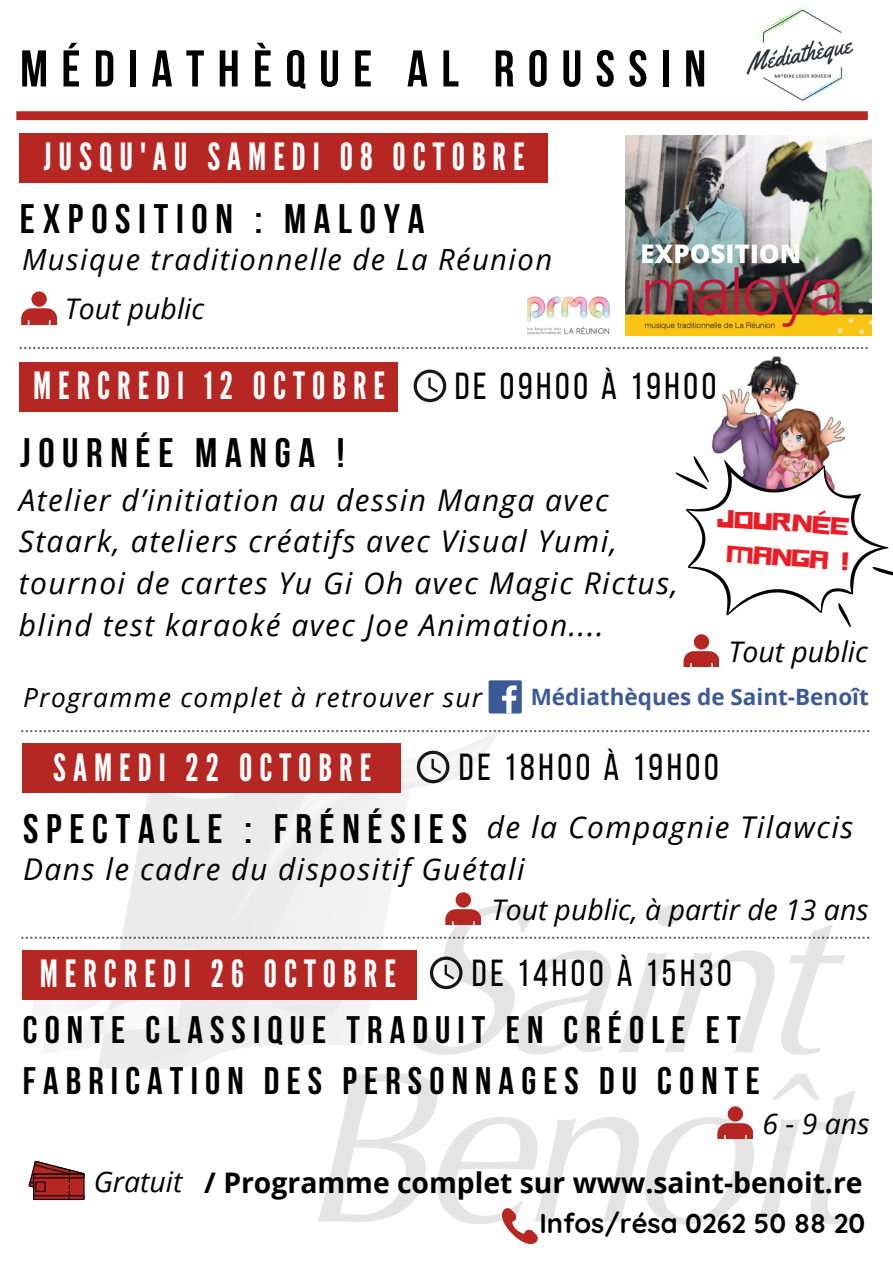
<style>
.page{position:relative;width:893px;height:1264px;background:#fff}
.page>*{position:absolute;margin:0;border:0;box-sizing:border-box;transform-origin:0 0}
.t1{font:700 51.6px "Bebas Neue";letter-spacing:.26em;color:#000}
.t2{font:700 41.1px "Bebas Neue";letter-spacing:.185em;color:#000}
.t3{font:700 38.25px/51.6px "Bebas Neue";letter-spacing:.185em;color:#000}
.t4{font:37.5px "League Gothic";letter-spacing:.185em;color:#fff}
.t5{font:37.5px "Bebas Neue";letter-spacing:.095em;color:#000}
.t6{font:italic 30px/41.5px "Open Sans";letter-spacing:.05em;color:#000}
.t7{font:italic 29.25px "Open Sans";letter-spacing:.05em;color:#000}
.t8{font:italic 28.35px "Open Sans";color:#000}
.t9{font:700 28.35px "Open Sans";color:#000}
.t10{font:700 27.3px "Quicksand";color:#000}
.t11{font:italic 26.25px "Open Sans";letter-spacing:.05em;color:#000}
.t12{font:25.2px/34.8px "Hitchcut";color:#ed1c24;text-align:center}
.t13{font:700 22.5px "Open Sans";color:#3d5a98}
</style>
<div class="page">
<img style="left:23px;top:680px;width:847px;height:544px">
<svg style="left:493px;top:1207px;width:45px;height:37px"></svg>
<div style="left:16px;top:111px;width:851px;height:9px;background:#b62723"></div>
<img style="left:746px;top:4px;width:108px;height:101px">
<svg style="left:29px;top:1160px;width:56px;height:39px"></svg>
<svg style="left:21px;top:730px;width:848px;height:2px"></svg>
<div style="left:19px;top:362px;width:379px;height:50px;background:#b62723"></div>
<svg style="left:413px;top:369px;width:33px;height:33px"></svg>
<div style="left:693px;top:634px;width:16px;height:15px;background:#b62723;border-radius:50%"></div>
<svg style="left:683px;top:651px;width:35px;height:16px"></svg>
<div style="left:488px;top:680px;width:33px;height:33px;background:#3d5a98;border-radius:2px"></div>
<svg style="left:502px;top:685px;width:14px;height:28px"></svg>
<img style="left:711px;top:356px;width:134px;height:100px">
<svg style="left:675px;top:456px;width:217px;height:171px"></svg>
<div style="left:22px;top:743px;width:379px;height:50px;background:#b62723"></div>
<svg style="left:417px;top:750px;width:32px;height:33px"></svg>
<div style="left:455px;top:892px;width:16px;height:15px;background:#b62723;border-radius:50%"></div>
<svg style="left:445px;top:909px;width:35px;height:15px"></svg>
<div style="left:19px;top:133px;width:528px;height:49px;background:#b62723"></div>
<div style="left:31px;top:291px;width:16px;height:16px;background:#b62723;border-radius:50%"></div>
<svg style="left:21px;top:308px;width:35px;height:16px"></svg>
<svg style="left:20px;top:347px;width:847px;height:2px"></svg>
<img style="left:625px;top:136px;width:246px;height:200px">
<img style="left:527px;top:296px;width:82px;height:39px">
<svg style="left:21px;top:936px;width:848px;height:2px"></svg>
<div style="left:22px;top:950px;width:394px;height:49px;background:#b62723"></div>
<div style="left:727px;top:1106px;width:16px;height:15px;background:#b62723;border-radius:50%"></div>
<svg style="left:717px;top:1123px;width:35px;height:15px"></svg>
<svg style="left:430px;top:956px;width:32px;height:33px"></svg>
<h1 class="t1" style="left:20px;top:48px;width:687px">MÉDIATHÈQUE AL ROUSSIN</h1>
<p class="t4" style="left:44px;top:135px;width:482px">JUSQU'AU SAMEDI 08 OCTOBRE</p>
<h2 class="t2" style="left:20px;top:202px;width:406px">EXPOSITION : MALOYA</h2>
<p class="t7" style="left:22px;top:239px;width:531px">Musique traditionnelle de La Réunion</p>
<p class="t8" style="left:65px;top:289px;width:141px">Tout public</p>
<p class="t4" style="left:33px;top:364px;width:353px">MERCREDI 12 OCTOBRE</p>
<h2 class="t2" style="left:20px;top:435px;width:326px">JOURNÉE MANGA !</h2>
<p class="t5" style="left:455px;top:370px;width:263px">DE 09H00 À 19H00</p>
<p class="t6" style="left:19px;top:478px;width:660px">Atelier d’initiation au dessin Manga avec Staark, ateliers créatifs avec Visual Yumi, tournoi de cartes Yu Gi Oh avec Magic Rictus, blind test karaoké avec Joe Animation....</p>
<p class="t12" style="left:718px;top:498px;width:135px;rotate:4deg">JOURNéE<br>MANGA !</p>
<p class="t8" style="left:728px;top:631px;width:141px">Tout public</p>
<p class="t11" style="left:23px;top:679px;width:460px">Programme complet à retrouver sur</p>
<p class="t13" style="left:530px;top:681px;width:339px">Médiathèques de Saint-Benoît</p>
<p class="t4" style="left:53px;top:745px;width:319px">SAMEDI 22 OCTOBRE</p>
<p class="t5" style="left:459px;top:751px;width:261px">DE 18H00 À 19H00</p>
<h2 class="t2" style="left:23px;top:812px;width:445px">SPECTACLE : FRÉNÉSIES</h2>
<p class="t6" style="left:23px;top:847px;width:503px">Dans le cadre du dispositif Guétali</p>
<p class="t6" style="left:486px;top:806px;width:368px">de la Compagnie Tilawcis</p>
<p class="t8" style="left:491px;top:889px;width:378px">Tout public, à partir de 13 ans</p>
<p class="t4" style="left:40px;top:952px;width:357px">MERCREDI 26 OCTOBRE</p>
<p class="t5" style="left:472px;top:957px;width:261px">DE 14H00 À 15H30</p>
<p class="t3" style="left:23px;top:1007px;width:738px">CONTE CLASSIQUE TRADUIT EN CRÉOLE ET<br>FABRICATION DES PERSONNAGES DU CONTE</p>
<p class="t8" style="left:94px;top:1161px;width:90px">Gratuit</p>
<p class="t8" style="left:762px;top:1103px;width:108px">6-9ans</p>
<p class="t9" style="left:204px;top:1162px;width:659px">/ Programme complet sur www.saint-benoit.re</p>
<p class="t10" style="left:539px;top:1205px;width:327px">Infos/résa 0262 50 88 20</p>
</div>
